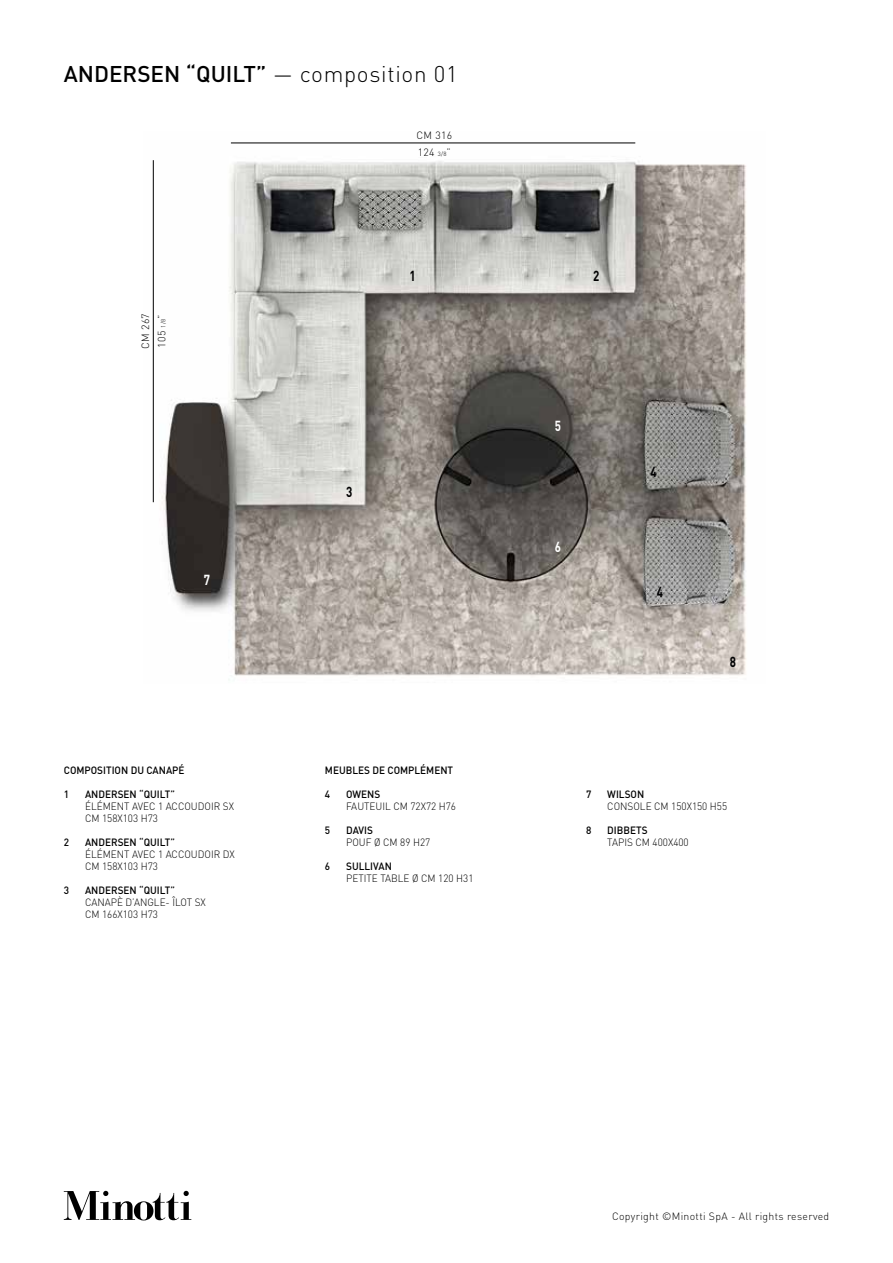
<style>
.page{position:relative;width:893px;height:1263px;background:#fff}
.page>*{position:absolute;margin:0;border:0;box-sizing:border-box;transform-origin:0 0}
.t1{font:500 22.5px "DIN";color:#000}
.t2{font:700 14.4px "DIN";color:#020203;scale:.8 1}
.t3{font:700 14.4px "DIN";color:#fff;scale:.8 1}
.t4{font:700 14.4px "DIN";color:#000;scale:.8 1}
.t5{font:300 10.5px/12px "DIN";color:#000;scale:.95 1}
.t6{font:500 10.5px "DIN";color:#000;scale:.95 1}
.t7{font:300 10.5px "DIN";letter-spacing:.03em;color:#000}
.t8{font:300 10.5px/16.5px "DIN";color:#000}
.s1{font-weight:300}
.s2{font-size:6px}
</style>
<div class="page">
<img style="left:152px;top:142px;width:594px;height:534px">
<svg style="left:64px;top:1191px;width:127px;height:29px"></svg>
<hr style="left:231px;top:143px;width:404px;height:1px;background:#000">
<hr style="left:153px;top:160px;width:1px;height:342px;background:#000">
<h1 class="t1" style="left:64px;top:60px;width:395px">ANDERSEN “QUILT” <span class="s1">— composition 01</span></h1>
<p class="t8" style="left:416px;top:127px;width:37px">CM 316<br>124 <span class="s2">3/8</span>”</p>
<p class="t8" style="left:137px;top:349px;width:37px;rotate:-90deg">CM 267<br>105 <span class="s2">1/8</span>”</p>
<h2 class="t3" style="left:204px;top:570px;width:9px">7</h2>
<p class="t6" style="left:64px;top:764px;width:129px">COMPOSITION DU CANAPÉ</p>
<p class="t6" style="left:64px;top:787px;width:7px">1</p>
<p class="t6" style="left:85px;top:787px;width:96px">ANDERSEN “QUILT”</p>
<p class="t5" style="left:85px;top:800px;width:158px">ÉLÉMENT AVEC 1 ACCOUDOIR SX<br>CM 158X103 H73</p>
<p class="t6" style="left:64px;top:835px;width:7px">2</p>
<p class="t6" style="left:85px;top:835px;width:96px">ANDERSEN “QUILT”</p>
<p class="t5" style="left:85px;top:848px;width:159px">ÉLÉMENT AVEC 1 ACCOUDOIR DX<br>CM 158X103 H73</p>
<p class="t6" style="left:64px;top:883px;width:7px">3</p>
<p class="t6" style="left:85px;top:883px;width:96px">ANDERSEN “QUILT”</p>
<p class="t5" style="left:85px;top:896px;width:129px">CANAPÈ D’ANGLE- ÎLOT SX<br>CM 166X103 H73</p>
<h2 class="t4" style="left:409px;top:267px;width:9px">1</h2>
<h2 class="t2" style="left:346px;top:482px;width:9px">3</h2>
<p class="t6" style="left:325px;top:764px;width:137px">MEUBLES DE COMPLÉMENT</p>
<p class="t6" style="left:325px;top:787px;width:7px">4</p>
<p class="t6" style="left:346px;top:787px;width:37px">OWENS</p>
<p class="t5" style="left:346px;top:800px;width:117px">FAUTEUIL CM 72X72 H76</p>
<p class="t6" style="left:325px;top:823px;width:7px">5</p>
<p class="t6" style="left:346px;top:823px;width:30px">DAVIS</p>
<p class="t5" style="left:346px;top:836px;width:90px">POUF Ø CM 89 H27</p>
<p class="t6" style="left:325px;top:859px;width:7px">6</p>
<p class="t6" style="left:346px;top:859px;width:50px">SULLIVAN</p>
<p class="t5" style="left:346px;top:872px;width:135px">PETITE TABLE Ø CM 120 H31</p>
<h2 class="t4" style="left:593px;top:266px;width:9px">2</h2>
<h2 class="t3" style="left:555px;top:416px;width:9px">5</h2>
<h2 class="t3" style="left:555px;top:537px;width:9px">6</h2>
<h2 class="t2" style="left:651px;top:463px;width:9px">4</h2>
<h2 class="t2" style="left:657px;top:582px;width:9px">4</h2>
<h2 class="t2" style="left:730px;top:652px;width:9px">8</h2>
<p class="t6" style="left:586px;top:787px;width:7px">7</p>
<p class="t6" style="left:607px;top:787px;width:40px">WILSON</p>
<p class="t5" style="left:607px;top:800px;width:128px">CONSOLE CM 150X150 H55</p>
<p class="t6" style="left:586px;top:823px;width:7px">8</p>
<p class="t6" style="left:607px;top:823px;width:44px">DIBBETS</p>
<p class="t5" style="left:607px;top:836px;width:87px">TAPIS CM 400X400</p>
<p class="t7" style="left:612px;top:1210px;width:219px">Copyright ©Minotti SpA - All rights reserved</p>
</div>
